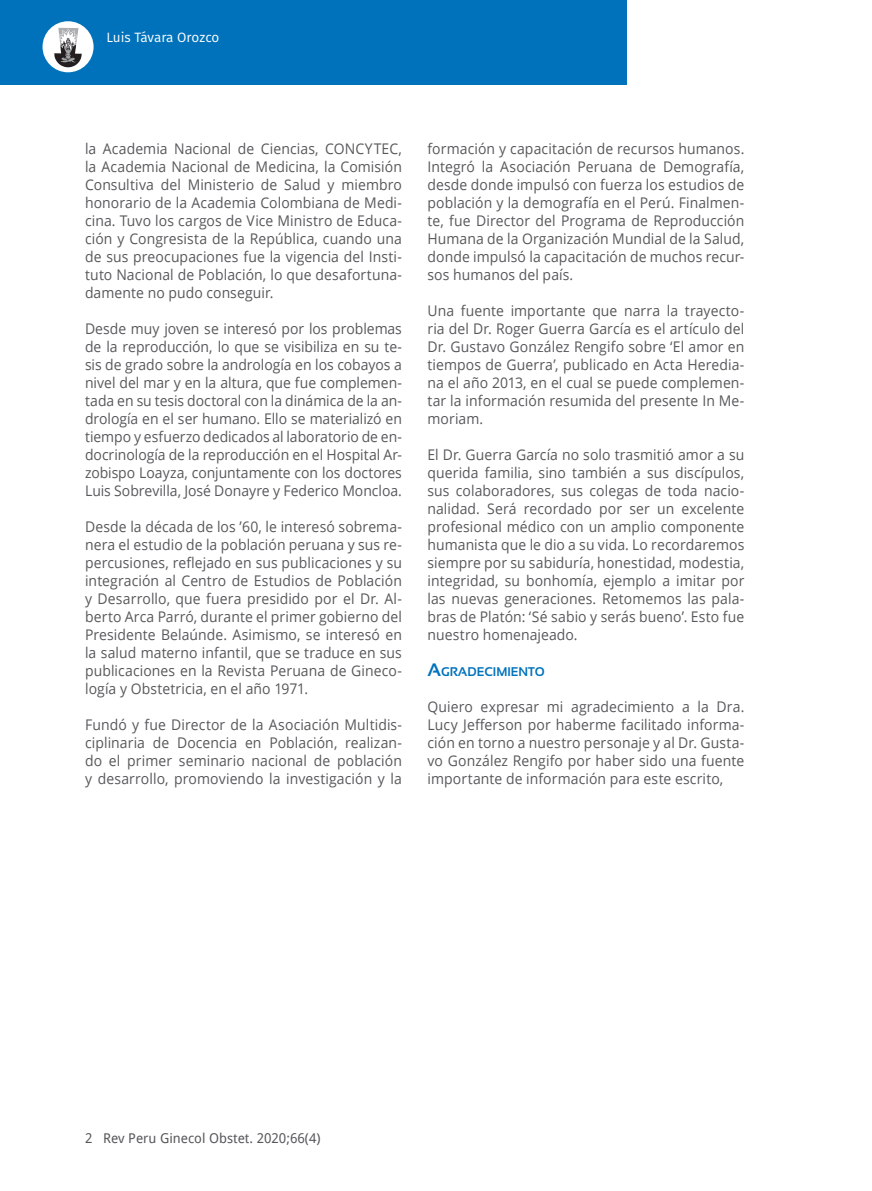
<style>
.page{position:relative;width:872px;height:1191px;background:#fff}
.page>*{position:absolute;margin:0;border:0;box-sizing:border-box;transform-origin:0 0}
.t1{font:14.7px/18px "Open Sans";letter-spacing:.005em;color:#57585a;text-align:justify;scale:.95 1}
.t2{font:13.5px "Droid Sans";color:#57585a}
.t3{font:13.5px "Fira Sans";color:#fff}
.t4{font:700 12.6px "Sansation";color:#0072bc}
.s1{font-size:18px}
</style>
<div class="page">
<div style="left:0;top:0;width:626px;height:85px;background:#0072bc"></div>
<div style="left:43px;top:21px;width:51px;height:51px;background:#fff;border-radius:50%"></div>
<svg style="left:54px;top:28px;width:28px;height:40px"></svg>
<p class="t3" style="left:106px;top:28px;width:115px">Luis Távara Orozco</p>
<p class="t1" style="left:85px;top:139px;width:335px">la Academia Nacional de Ciencias, CONCYTEC, la Academia Nacional de Medicina, la Comisión Consultiva del Ministerio de Salud y miembro honorario de la Academia Colombiana de Medi&shy;cina. Tuvo los cargos de Vice Ministro de Educa&shy;ción y Congresista de la República, cuando una de sus preocupaciones fue la vigencia del Insti&shy;tuto Nacional de Población, lo que desafortuna&shy;damente no pudo conseguir.</p>
<p class="t1" style="left:85px;top:319px;width:335px">Desde muy joven se interesó por los problemas de la reproducción, lo que se visibiliza en su te&shy;sis de grado sobre la andrología en los cobayos a nivel del mar y en la altura, que fue complemen&shy;tada en su tesis doctoral con la dinámica de la an&shy;drología en el ser humano. Ello se materializó en tiempo y esfuerzo dedicados al laboratorio de en&shy;docrinología de la reproducción en el Hospital Ar&shy;zobispo Loayza, conjuntamente con los doctores Luis Sobrevilla, José Donayre y Federico Moncloa.</p>
<p class="t1" style="left:85px;top:517px;width:335px">Desde la década de los ’60, le interesó sobrema&shy;nera el estudio de la población peruana y sus re&shy;percusiones, reflejado en sus publicaciones y su integración al Centro de Estudios de Población y Desarrollo, que fuera presidido por el Dr. Al&shy;berto Arca Parró, durante el primer gobierno del Presidente Belaúnde. Asimismo, se interesó en la salud materno infantil, que se traduce en sus publicaciones en la Revista Peruana de Gineco&shy;logía y Obstetricia, en el año 1971.</p>
<p class="t1" style="left:85px;top:715px;width:335px">Fundó y fue Director de la Asociación Multidis&shy;ciplinaria de Docencia en Población, realizan&shy;do el primer seminario nacional de población y desarrollo, promoviendo la investigación y la</p>
<p class="t1" style="left:427px;top:139px;width:335px">formación y capacitación de recursos humanos.<br>Integró la Asociación Peruana de Demografía, desde donde impulsó con fuerza los estudios de población y la demografía en el Perú. Finalmen&shy;te, fue Director del Programa de Reproducción Humana de la Organización Mundial de la Salud, donde impulsó la capacitación de muchos recur&shy;sos humanos del país.</p>
<p class="t1" style="left:427px;top:301px;width:335px">Una fuente importante que narra la trayecto&shy;ria del Dr. Roger Guerra García es el artículo del Dr. Gustavo González Rengifo sobre ‘El amor en tiempos de Guerra’, publicado en Acta Heredia&shy;na el año 2013, en el cual se puede complemen&shy;tar la información resumida del presente In Me&shy;moriam.</p>
<p class="t1" style="left:427px;top:445px;width:335px">El Dr. Guerra García no solo trasmitió amor a su querida familia, sino también a sus discípulos, sus colaboradores, sus colegas de toda nacio&shy;nalidad. Será recordado por ser un excelente profesional médico con un amplio componente humanista que le dio a su vida. Lo recordaremos siempre por su sabiduría, honestidad, modestia, integridad, su bonhomía, ejemplo a imitar por las nuevas generaciones. Retomemos las pala&shy;bras de Platón: ‘Sé sabio y serás bueno’. Esto fue nuestro homenajeado.</p>
<p class="t4" style="left:427px;top:665px;width:119px"><span class="s1">A</span>GRADECIMIENTO</p>
<p class="t1" style="left:427px;top:697px;width:335px">Quiero expresar mi agradecimiento a la Dra.<br>Lucy Jefferson por haberme facilitado informa&shy;ción en torno a nuestro personaje y al Dr. Gusta&shy;vo González Rengifo por haber sido una fuente importante de información para este escrito,</p>
<p class="t2" style="left:85px;top:1128px;width:237px">2 Rev Peru Ginecol Obstet. 2020;66(4)</p>
</div>
